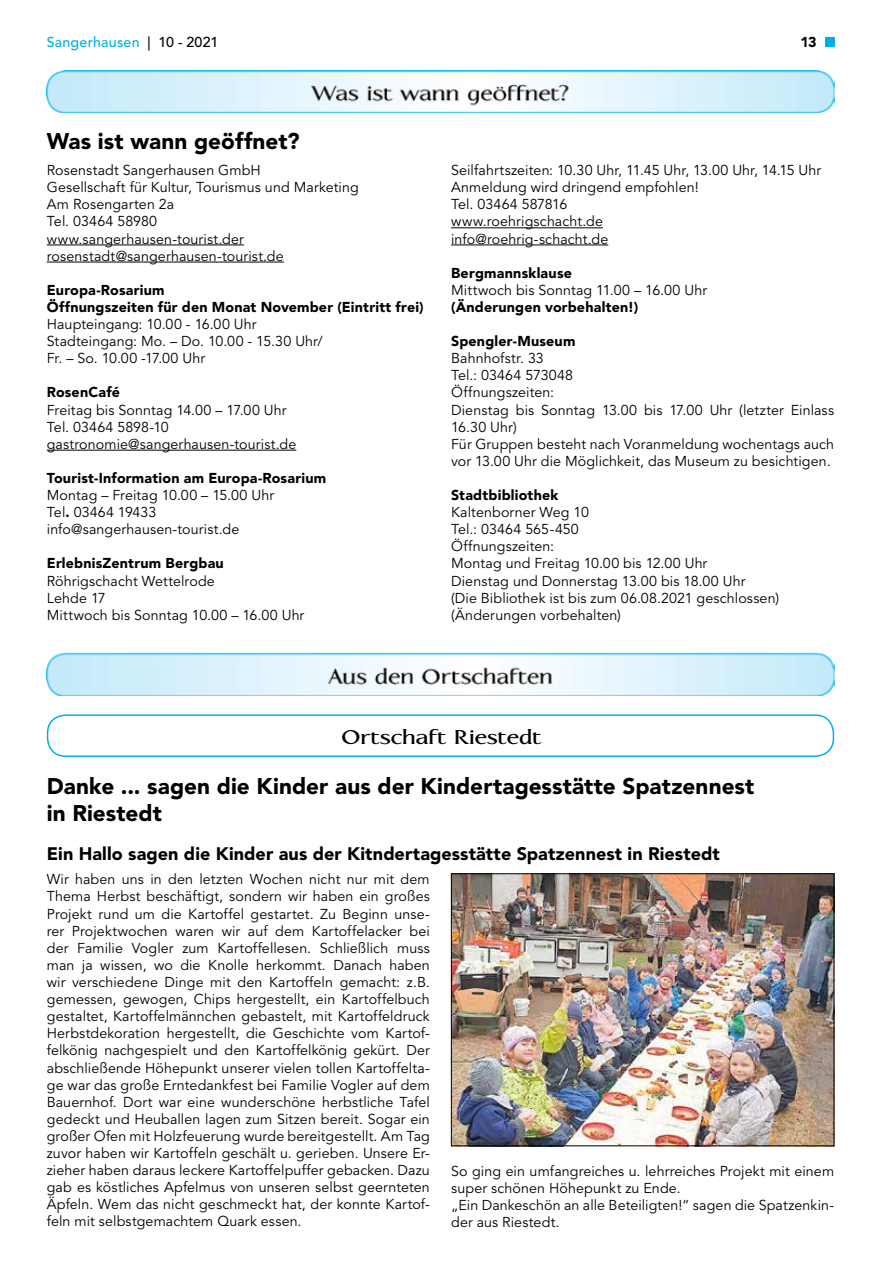
<style>
.page{position:relative;width:881px;height:1263px;background:#fff}
.page>*{position:absolute;margin:0;border:0;box-sizing:border-box;transform-origin:0 0}
.t1{font:900 22.5px/27px "Avenir LT";letter-spacing:.005em;color:#000}
.t2{font:700 20.25px "Linotype Aperto";letter-spacing:-.005em;color:#000;scale:1.11 1}
.t3{font:900 18px "Avenir LT";letter-spacing:.005em;color:#000}
.t4{font:14.25px/17.1px "Avenir LT";letter-spacing:.01em;color:#000}
.t5{font:900 14.25px/17.1px "Avenir LT";letter-spacing:.015em;color:#000}
.t6{font:500 14.25px "Avenir LT";letter-spacing:.01em;color:#00afea}
.s1{color:#000}
.s2{font-weight:900}
</style>
<div class="page">
<div style="left:824px;top:37px;width:9px;height:9px;background:#00afea"></div>
<hr style="left:47px;top:245px;width:197px;height:1px;background:#000">
<hr style="left:47px;top:262px;width:237px;height:1px;background:#000">
<hr style="left:47px;top:450px;width:249px;height:1px;background:#000">
<hr style="left:451px;top:227px;width:151px;height:1px;background:#000">
<hr style="left:451px;top:245px;width:157px;height:1px;background:#000">
<img style="left:47px;top:70px;width:786px;height:43px">
<img style="left:47px;top:653px;width:786px;height:42px">
<div style="left:47px;top:714px;width:786px;height:43px;border:2px solid #00afea;border-radius:18px"></div>
<img style="left:453px;top:875px;width:378px;height:269px">
<div style="left:451px;top:873px;width:382px;height:273px;border:1px solid #000"></div>
<p class="t6" style="left:47px;top:34px;width:173px">Sangerhausen <span class="s1">| 10 - 2021</span></p>
<p class="t5" style="left:800px;top:34px;width:18px">13</p>
<h1 class="t1" style="left:47px;top:128px;width:254px">Was ist wann geöffnet?</h1>
<p class="t4" style="left:47px;top:162px;width:313px">Rosenstadt Sangerhausen GmbH<br>Gesellschaft für Kultur, Tourismus und Marketing<br>Am Rosengarten 2a<br>Tel. 03464 58980<br>www.sangerhausen-tourist.der rosenstadt@sangerhausen-tourist.de</p>
<p class="t5" style="left:47px;top:281px;width:378px">Europa-Rosarium<br>Öffnungszeiten für den Monat November (Eintritt frei)</p>
<p class="t4" style="left:47px;top:316px;width:277px">Haupteingang: 10.00 - 16.00 Uhr<br>Stadteingang: Mo. – Do. 10.00 - 15.30 Uhr/<br>Fr. – So. 10.00 -17.00 Uhr</p>
<p class="t5" style="left:47px;top:384px;width:75px">RosenCafé</p>
<p class="t4" style="left:47px;top:401px;width:251px">Freitag bis Sonntag 14.00 – 17.00 Uhr<br>Tel. 03464 5898-10 gastronomie@sangerhausen-tourist.de</p>
<p class="t5" style="left:47px;top:469px;width:281px">Tourist-Information am Europa-Rosarium</p>
<p class="t4" style="left:47px;top:487px;width:229px">Montag – Freitag 10.00 – 15.00 Uhr<br>Tel<span class="s2">.</span> 03464 19433 info@sangerhausen-tourist.de</p>
<p class="t5" style="left:47px;top:555px;width:178px">ErlebnisZentrum Bergbau</p>
<p class="t4" style="left:47px;top:572px;width:259px">Röhrigschacht Wettelrode<br>Lehde 17<br>Mittwoch bis Sonntag 10.00 – 16.00 Uhr</p>
<p class="t4" style="left:451px;top:162px;width:371px">Seilfahrtszeiten: 10.30 Uhr, 11.45 Uhr, 13.00 Uhr, 14.15 Uhr Anmeldung wird dringend empfohlen!<br>Tel. 03464 587816<br>www.roehrigschacht.de<br>info@roehrig-schacht.de</p>
<p class="t5" style="left:451px;top:264px;width:122px">Bergmannsklause</p>
<p class="t4" style="left:451px;top:282px;width:257px">Mittwoch bis Sonntag 11.00 – 16.00 Uhr</p>
<p class="t5" style="left:451px;top:298px;width:188px">(Änderungen vorbehalten!)</p>
<p class="t5" style="left:451px;top:333px;width:126px">Spengler-Museum</p>
<p class="t4" style="left:451px;top:350px;width:384px">Bahnhofstr. 33<br>Tel.: 03464 573048<br>Öffnungszeiten:<br>Dienstag bis Sonntag 13.00 bis 17.00 Uhr (letzter Einlass 16.30 Uhr)<br>Für Gruppen besteht nach Voranmeldung wochentags auch vor 13.00 Uhr die Möglichkeit, das Museum zu besichtigen.</p>
<p class="t5" style="left:451px;top:486px;width:109px">Stadtbibliothek</p>
<p class="t4" style="left:451px;top:504px;width:329px">Kaltenborner Weg 10<br>Tel.: 03464 565-450<br>Öffnungszeiten:<br>Montag und Freitag 10.00 bis 12.00 Uhr<br>Dienstag und Donnerstag 13.00 bis 18.00 Uhr<br>(Die Bibliothek ist bis zum 06.08.2021 geschlossen) (Änderungen vorbehalten)</p>
<h2 class="t2" style="left:341px;top:726px;width:182px">Ortschaft Riestedt</h2>
<h1 class="t1" style="left:47px;top:772px;width:708px">Danke ... sagen die Kinder aus der Kindertagesstätte Spatzennest in Riestedt</h1>
<p class="t3" style="left:47px;top:842px;width:674px">Ein Hallo sagen die Kinder aus der Kitndertagesstätte Spatzennest in Riestedt</p>
<p class="t4" style="left:47px;top:871px;width:384px;text-align:justify">Wir haben uns in den letzten Wochen nicht nur mit dem Thema Herbst beschäftigt, sondern wir haben ein großes Projekt rund um die Kartoffel gestartet. Zu Beginn unse&shy;rer Projektwochen waren wir auf dem Kartoffelacker bei der Familie Vogler zum Kartoffellesen. Schließlich muss man ja wissen, wo die Knolle herkommt. Danach haben wir verschiedene Dinge mit den Kartoffeln gemacht: z.B. gemessen, gewogen, Chips hergestellt, ein Kartoffelbuch gestaltet, Kartoffelmännchen gebastelt, mit Kartoffeldruck Herbstdekoration hergestellt, die Geschichte vom Kartof&shy;felkönig nachgespielt und den Kartoffelkönig gekürt. Der abschließende Höhepunkt unserer vielen tollen Kartoffelta&shy;ge war das große Erntedankfest bei Familie Vogler auf dem Bauernhof. Dort war eine wunderschöne herbstliche Tafel gedeckt und Heuballen lagen zum Sitzen bereit. Sogar ein großer Ofen mit Holzfeuerung wurde bereitgestellt. Am Tag zuvor haben wir Kartoffeln geschält u. gerieben. Unsere Er&shy;zieher haben daraus leckere Kartoffelpuffer gebacken. Dazu gab es köstliches Apfelmus von unseren selbst geernteten Äpfeln. Wem das nicht geschmeckt hat, der konnte Kartof&shy;feln mit selbstgemachtem Quark essen.</p>
<p class="t4" style="left:451px;top:1162px;width:384px">So ging ein umfangreiches u. lehrreiches Projekt mit einem super schönen Höhepunkt zu Ende.<br>„Ein Dankeschön an alle Beteiligten!“ sagen die Spatzenkin&shy;der aus Riestedt.</p>
</div>
